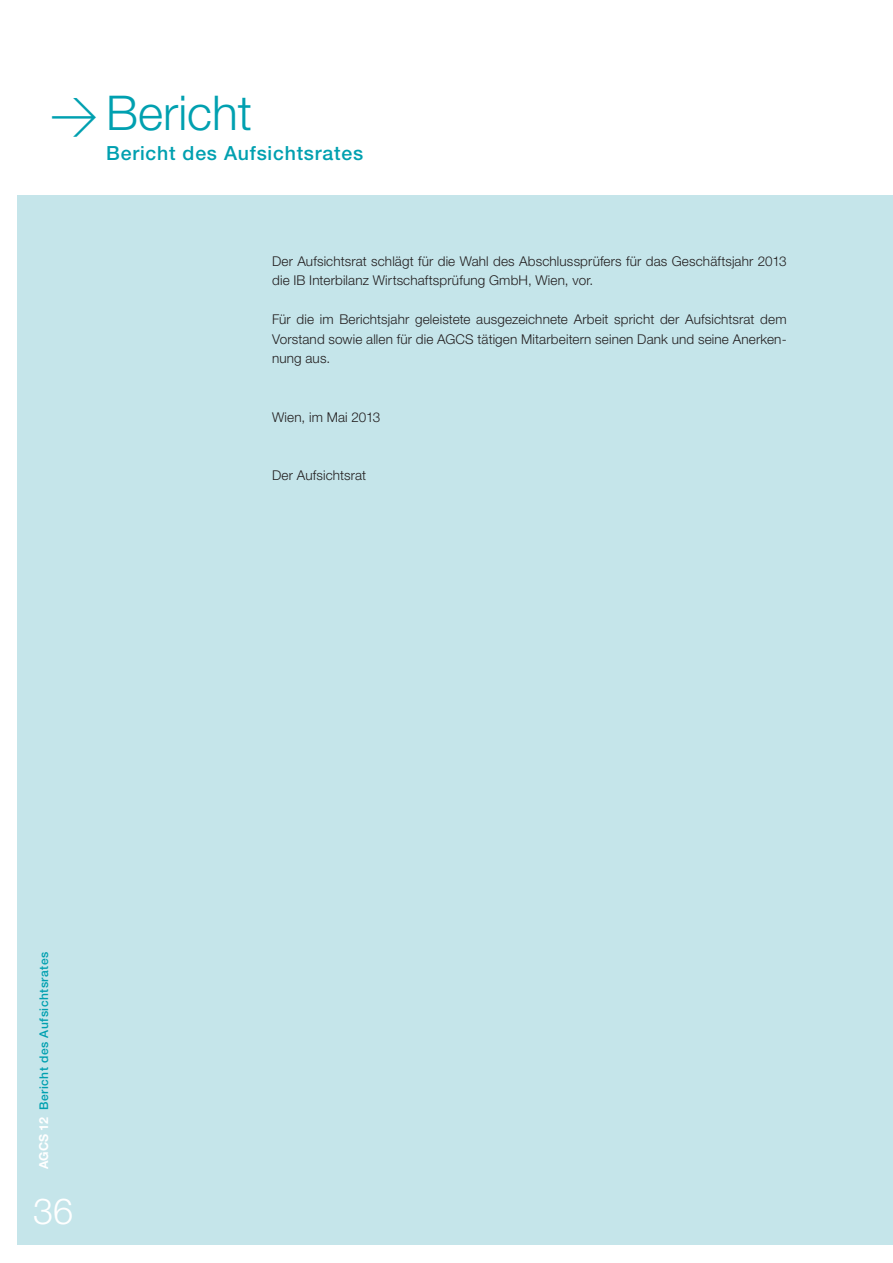
<style>
.page{position:relative;width:893px;height:1263px;background:#fff}
.page>*{position:absolute;margin:0;border:0;box-sizing:border-box;transform-origin:0 0}
.t1{font:300 48px "Helvetica Neue";color:#00a0b0}
.t2{font:300 36px "Helvetica Neue";color:#fff}
.t3{font:500 19.5px "Helvetica Neue";letter-spacing:.04em;color:#00a0b0}
.t4{font:300 13.5px/19.5px "Helvetica Neue";letter-spacing:.01em;color:#231f20}
.t5{font:500 12px "Helvetica Neue";letter-spacing:.04em;color:#00a0b0}
.s1{font-family:"DIN"}
.s2{font-weight:700;font-size:12.45px;color:#fff}
</style>
<div class="page">
<div style="left:17px;top:196px;width:876px;height:1049px;background:#c5e5ea"></div>
<h1 class="t1" style="left:50px;top:83px;width:204px"><span class="s1">&gt;</span>Bericht</h1>
<h3 class="t3" style="left:106px;top:141px;width:258px">Bericht des Aufsichtsrates</h3>
<p class="t4" style="left:272px;top:251px;width:516px">Der Aufsichtsrat schlägt für die Wahl des Abschlussprüfers für das Geschäftsjahr 2013 die IB Interbilanz Wirtschaftsprüfung GmbH, Wien, vor.</p>
<p class="t4" style="left:272px;top:309px;width:516px;text-align:justify">Für die im Berichtsjahr geleistete ausgezeichnete Arbeit spricht der Aufsichtsrat dem Vorstand sowie allen für die AGCS tätigen Mitarbeitern seinen Dank und seine Anerken&shy;nung aus.</p>
<p class="t4" style="left:272px;top:407px;width:110px">Wien, im Mai 2013</p>
<p class="t5" style="left:37px;top:1169px;width:219px;rotate:-90deg"><span class="s2">AGCS 12</span> Bericht des Aufsichtsrates</p>
<h2 class="t2" style="left:33px;top:1189px;width:42px">36</h2>
<p class="t4" style="left:272px;top:465px;width:96px">Der Aufsichtsrat</p>
</div>
